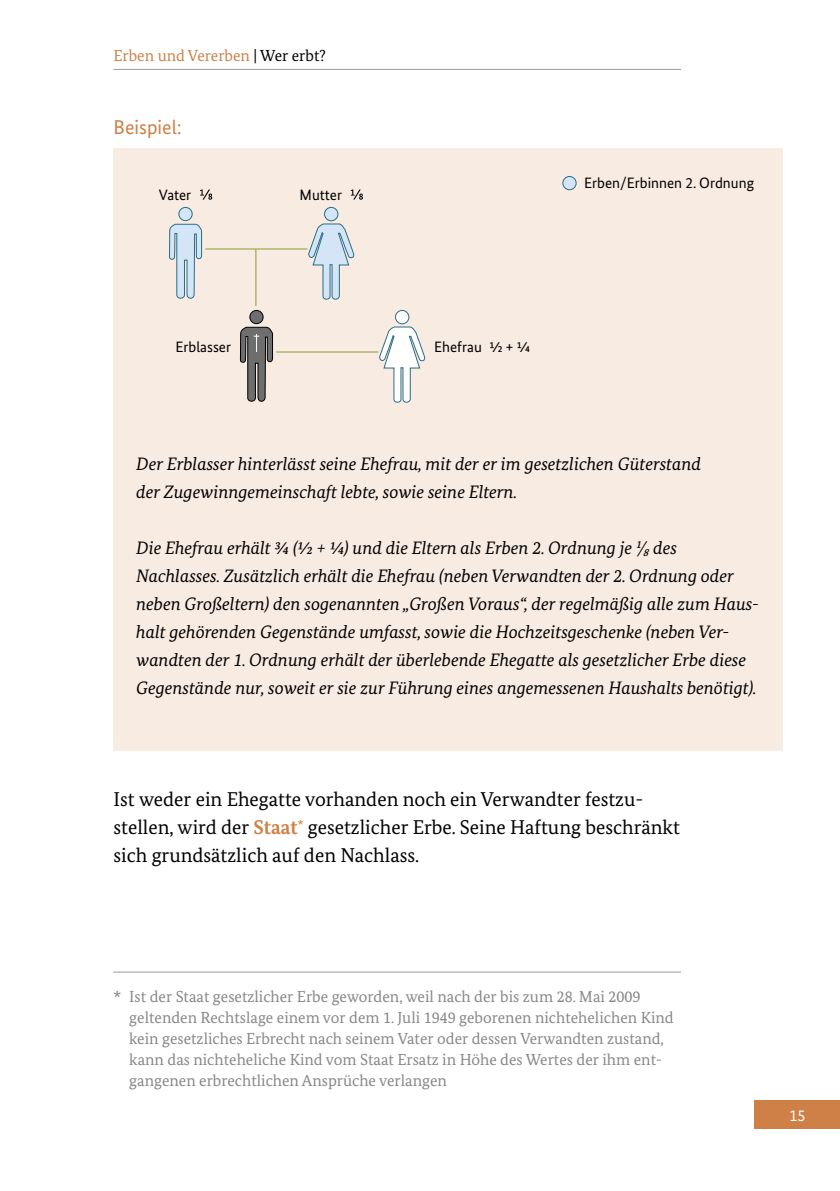
<style>
.page{position:relative;width:840px;height:1191px;background:#fff}
.page>*{position:absolute;margin:0;border:0;box-sizing:border-box;transform-origin:0 0}
.Innenseiten_P_Copy_10_14pt{font:20px/28px "Bundes Serif";color:#000}
.t1{font:20px "Bundes Sans";color:#ce8047}
.t2{font:italic 18px/28px "Bundes Serif";color:#000}
.Innenseiten_P_Sternchentext{font:16px/21px "Bundes Serif";color:#868786}
.t3{font:16px "Bundes Serif";color:#ce8047}
.t4{font:16px "Bundes Sans";color:#fff}
.t5{font:15px "Bundes Sans";color:#000}
.s1{color:#000}
.s2{font-weight:500;font-size:17.2px}
.s3{font-weight:700;color:#ce8047}
</style>
<div class="page">
<div style="left:754px;top:1100px;width:85px;height:28px;background:#ce8047"></div>
<hr style="left:113px;top:69px;width:567px;height:1px;background:#9c9c9d">
<div style="left:113px;top:148px;width:669px;height:602px;background:#f8ebe1"></div>
<hr style="left:205px;top:248px;width:102px;height:1px;background:#8a9c38">
<div style="left:179px;top:207px;width:13px;height:14px;background:#d3e5f7;border-radius:50%"></div>
<div style="left:178px;top:207px;width:14px;height:14px;border:1px solid #296d87;border-radius:50%"></div>
<svg style="left:169px;top:223px;width:33px;height:76px"></svg>
<div style="left:250px;top:310px;width:13px;height:14px;background:#6e6e6e;border-radius:50%"></div>
<div style="left:249px;top:310px;width:14px;height:14px;border:1px solid #000;border-radius:50%"></div>
<div style="left:324px;top:207px;width:14px;height:14px;background:#d3e5f7;border-radius:50%"></div>
<div style="left:324px;top:207px;width:14px;height:14px;border:1px solid #296d87;border-radius:50%"></div>
<svg style="left:308px;top:223px;width:47px;height:77px"></svg>
<div style="left:395px;top:310px;width:13px;height:14px;background:#fff;border-radius:50%"></div>
<div style="left:395px;top:310px;width:14px;height:14px;border:1px solid #296d87;border-radius:50%"></div>
<svg style="left:378px;top:326px;width:48px;height:77px"></svg>
<hr style="left:276px;top:351px;width:102px;height:1px;background:#8a9c38">
<hr style="left:255px;top:249px;width:1px;height:57px;background:#8a9c38">
<svg style="left:239px;top:326px;width:34px;height:76px"></svg>
<div style="left:562px;top:176px;width:13px;height:14px;background:#d3e5f7;border-radius:50%"></div>
<div style="left:562px;top:176px;width:14px;height:14px;border:1px solid #296d87;border-radius:50%"></div>
<svg style="left:350px;top:189px;width:13px;height:11px"></svg>
<svg style="left:200px;top:189px;width:12px;height:11px"></svg>
<hr style="left:113px;top:971px;width:567px;height:1px;background:#9c9c9d">
<p class="t3" style="left:113px;top:45px;width:214px">Erben und Vererben <span class="s1">| Wer erbt?</span></p>
<p class="t1" style="left:113px;top:115px;width:70px">Beispiel:</p>
<p class="t5" style="left:159px;top:185px;width:34px">Vater</p>
<p class="t5" style="left:299px;top:185px;width:44px">Mutter</p>
<p class="t5" style="left:583px;top:174px;width:171px">Erben/Erbinnen 2. Ordnung</p>
<p class="t5" style="left:175px;top:338px;width:57px">Erblasser</p>
<p class="t5" style="left:434px;top:338px;width:97px">Ehefrau ½ + ¼</p>
<p class="t2" style="left:136px;top:450px;width:566px">Der Erblasser hinterlässt seine Ehefrau, mit der er im gesetzlichen Güterstand der Zugewinngemeinschaft lebte, sowie seine Eltern.</p>
<p class="t2" style="left:136px;top:534px;width:624px">Die Ehefrau erhält ¾ (½ + ¼) und die Eltern als Erben 2. Ordnung je <sup>1</sup><span class="s2">/</span><sub>8</sub> des Nachlasses. Zusätzlich erhält die Ehefrau (neben Verwandten der 2. Ordnung oder neben Großeltern) den sogenannten „Großen Voraus“, der regelmäßig alle zum Haus&shy;halt gehörenden Gegenstände umfasst, sowie die Hochzeitsgeschenke (neben Ver&shy;wandten der 1. Ordnung erhält der überlebende Ehegatte als gesetzlicher Erbe diese Gegenstände nur, soweit er sie zur Führung eines angemessenen Haushalts benötigt).</p>
<p class="Innenseiten_P_Copy_10_14pt" style="left:113px;top:785px;width:567px">Ist weder ein Ehegatte vorhanden noch ein Verwandter festzu&shy;stellen, wird der <span class="s3">Staat</span><sup>*</sup> gesetzlicher Erbe. Seine Haftung beschränkt sich grundsätzlich auf den Nachlass.</p>
<p class="Innenseiten_P_Sternchentext" style="left:129px;top:986px;width:545px;text-indent:-16px">* Ist der Staat gesetzlicher Erbe geworden, weil nach der bis zum 28. Mai 2009 geltenden Rechtslage einem vor dem 1. Juli 1949 geborenen nichtehelichen Kind kein gesetzliches Erbrecht nach seinem Vater oder dessen Verwandten zustand, kann das nichteheliche Kind vom Staat Ersatz in Höhe des Wertes der ihm ent&shy;gangenen erbrechtlichen Ansprüche verlangen</p>
<p class="t4" style="left:789px;top:1105px;width:17px">15</p>
</div>
